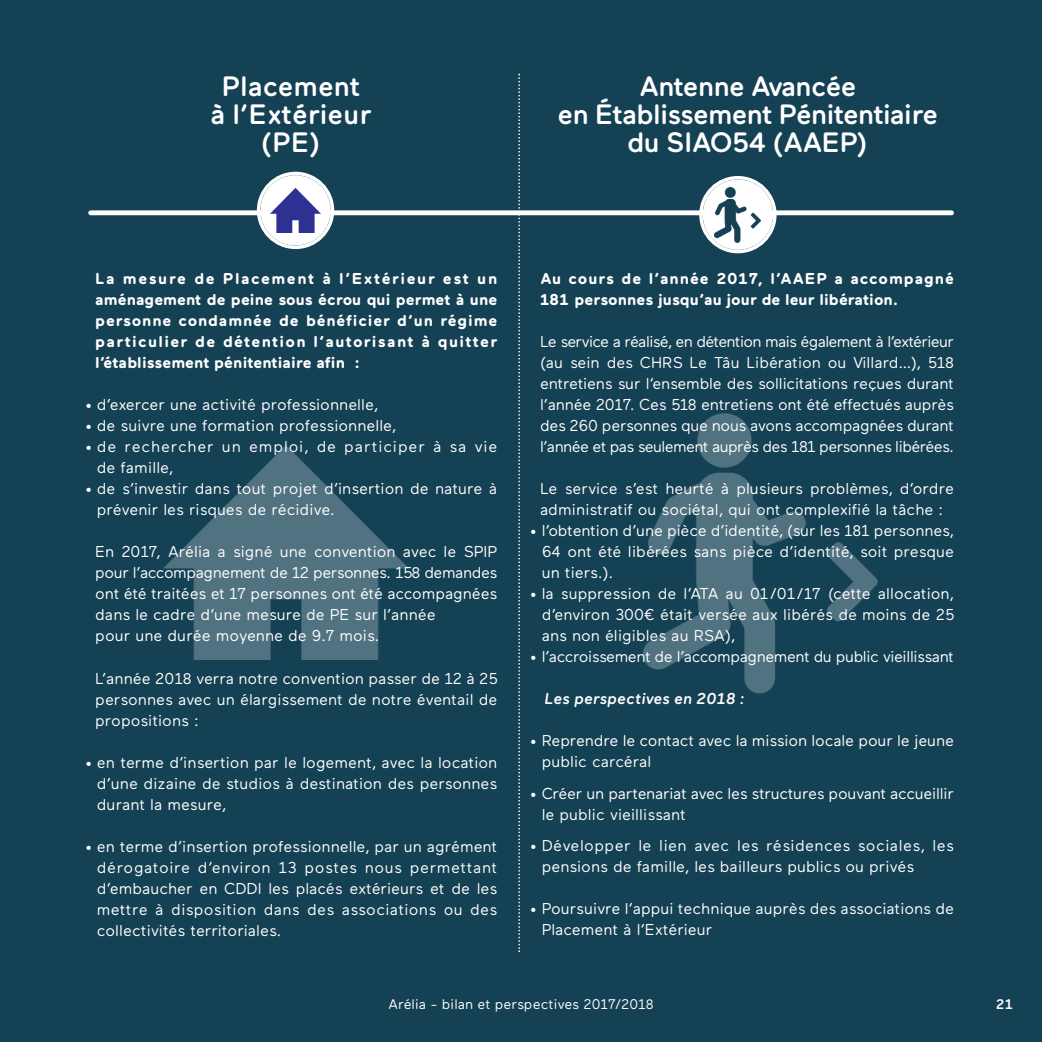
<style>
.page{position:relative;width:1042px;height:1042px;background:#154154}
.page>*{position:absolute;margin:0;border:0;box-sizing:border-box;transform-origin:0 0}
.t1{font:500 28px/28px "Maax Rounded";letter-spacing:-.025em;color:#fff;text-align:center}
.t2{font:500 28px/28px "Maax Rounded";color:#fff;text-align:center}
.t3{font:15.75px/21px "Maax Rounded";color:#fff}
.t4{font:700 15.75px/21px "Maax Rounded";letter-spacing:.01em;color:#fff;text-align:justify}
.t5{font:15.75px "Maax Rounded";letter-spacing:-.03em;color:#fff}
.t6{font:15.75px/21px "Maax Rounded";letter-spacing:.055em;color:#fff}
.t7{font:italic 500 15.75px "Maax Rounded";color:#fff}
.t8{font:14px "Maax Rounded";color:#fff}
.t9{font:500 14px "Maax Rounded";color:#fff}
</style>
<div class="page">
<img style="left:163px;top:447px;width:245px;height:212px">
<svg style="left:518px;top:74px;width:2px;height:878px"></svg>
<img style="left:643px;top:413px;width:235px;height:280px">
<div style="left:88px;top:210px;width:866px;height:5px;background:#fff;border-radius:2px"></div>
<svg style="left:257px;top:172px;width:77px;height:77px"></svg>
<svg style="left:699px;top:176px;width:77px;height:77px"></svg>
<h1 class="t2" style="left:210px;top:75px;width:163px">Placement<br>à l’Extérieur (PE)</h1>
<h1 class="t1" style="left:557px;top:75px;width:382px">Antenne Avancée<br>en Établissement Pénitentiaire du SIAO54 (AAEP)</h1>
<p class="t4" style="left:95px;top:270px;width:403px">La mesure de Placement à l’Extérieur est un aménagement de peine sous écrou qui permet à une personne condamnée de bénéficier d’un régime particulier de détention l’autorisant à quitter l’établissement pénitentiaire afin :</p>
<p class="t3" style="left:85px;top:396px;width:294px">• d’exercer une activité professionnelle,</p>
<p class="t3" style="left:85px;top:417px;width:312px">• de suivre une formation professionnelle,</p>
<p class="t6" style="left:97px;top:438px;width:402px;text-indent:-12px">• de rechercher un emploi, de participer à sa vie de famille,</p>
<p class="t3" style="left:97px;top:480px;width:402px;text-indent:-12px">• de s’investir dans tout projet d’insertion de nature à prévenir les risques de récidive.</p>
<p class="t3" style="left:95px;top:543px;width:403px">en 2017, arélia a signé une convention avec le spip pour l’accompagnement de 12 personnes. 158 demandes ont été traitées et 17 personnes ont été accompagnées dans le cadre d’une mesure de pe sur l’année<br>pour une durée moyenne de 9.7 mois.</p>
<p class="t3" style="left:95px;top:669px;width:403px;text-align:justify">l’année 2018 verra notre convention passer de 12 à 25 personnes avec un élargissement de notre éventail de propositions :</p>
<p class="t3" style="left:97px;top:753px;width:402px;text-align:justify;text-indent:-12px">• en terme d’insertion par le logement, avec la location d’une dizaine de studios à destination des personnes durant la mesure,</p>
<p class="t3" style="left:97px;top:837px;width:402px;text-align:justify;text-indent:-12px">• en terme d’insertion professionnelle, par un agrément dérogatoire d’environ 13 postes nous permettant d’embaucher en cddi les placés extérieurs et de les mettre à disposition dans des associations ou des collectivités territoriales.</p>
<p class="t4" style="left:540px;top:270px;width:415px">Au cours de l’année 2017, l’AAEP a accompagné<br>181 personnes jusqu’au jour de leur libération.</p>
<p class="t3" style="left:540px;top:333px;width:415px;text-align:justify">le service a réalisé, en détention mais également à l’extérieur (au sein des cHrs le tâu libération ou villard…), 518 entretiens sur l’ensemble des sollicitations reçues durant l’année 2017. ces 518 entretiens ont été effectués auprès des 260 personnes que nous avons accompagnées durant l’année et pas seulement auprès des 181 personnes libérées.</p>
<p class="t3" style="left:540px;top:480px;width:415px">le service s’est heurté à plusieurs problèmes, d’ordre administratif ou sociétal, qui ont complexifié la tâche :</p>
<p class="t3" style="left:542px;top:522px;width:414px;text-align:justify;text-indent:-12px">• l’obtention d’une pièce d’identité, (sur les 181 personnes, 64 ont été libérées sans pièce d’identité, soit presque un tiers.).</p>
<p class="t3" style="left:542px;top:585px;width:414px;text-align:justify;text-indent:-12px">• la suppression de l’ata au 01/01/17 (cette allocation, d’environ 300€ était versée aux libérés de moins de 25 ans non éligibles au rsa),</p>
<p class="t5" style="left:530px;top:651px;width:425px">• l’accroissement de l’accompagnement du public vieillissant</p>
<p class="t7" style="left:544px;top:693px;width:202px">Les perspectives en 2018 :</p>
<p class="t3" style="left:542px;top:732px;width:414px;text-indent:-12px">• reprendre le contact avec la mission locale pour le jeune public carcéral</p>
<p class="t3" style="left:542px;top:784px;width:414px;text-indent:-12px">• créer un partenariat avec les structures pouvant accueillir le public vieillissant</p>
<p class="t3" style="left:542px;top:837px;width:414px;text-indent:-12px">• développer le lien avec les résidences sociales, les pensions de famille, les bailleurs publics ou privés</p>
<p class="t3" style="left:542px;top:900px;width:414px;text-indent:-12px">• poursuivre l’appui technique auprès des associations de placement à l’extérieur</p>
<p class="t8" style="left:388px;top:998px;width:267px">arélia - bilan et perspectives 2017/2018</p>
<p class="t9" style="left:996px;top:998px;width:18px">21</p>
</div>
